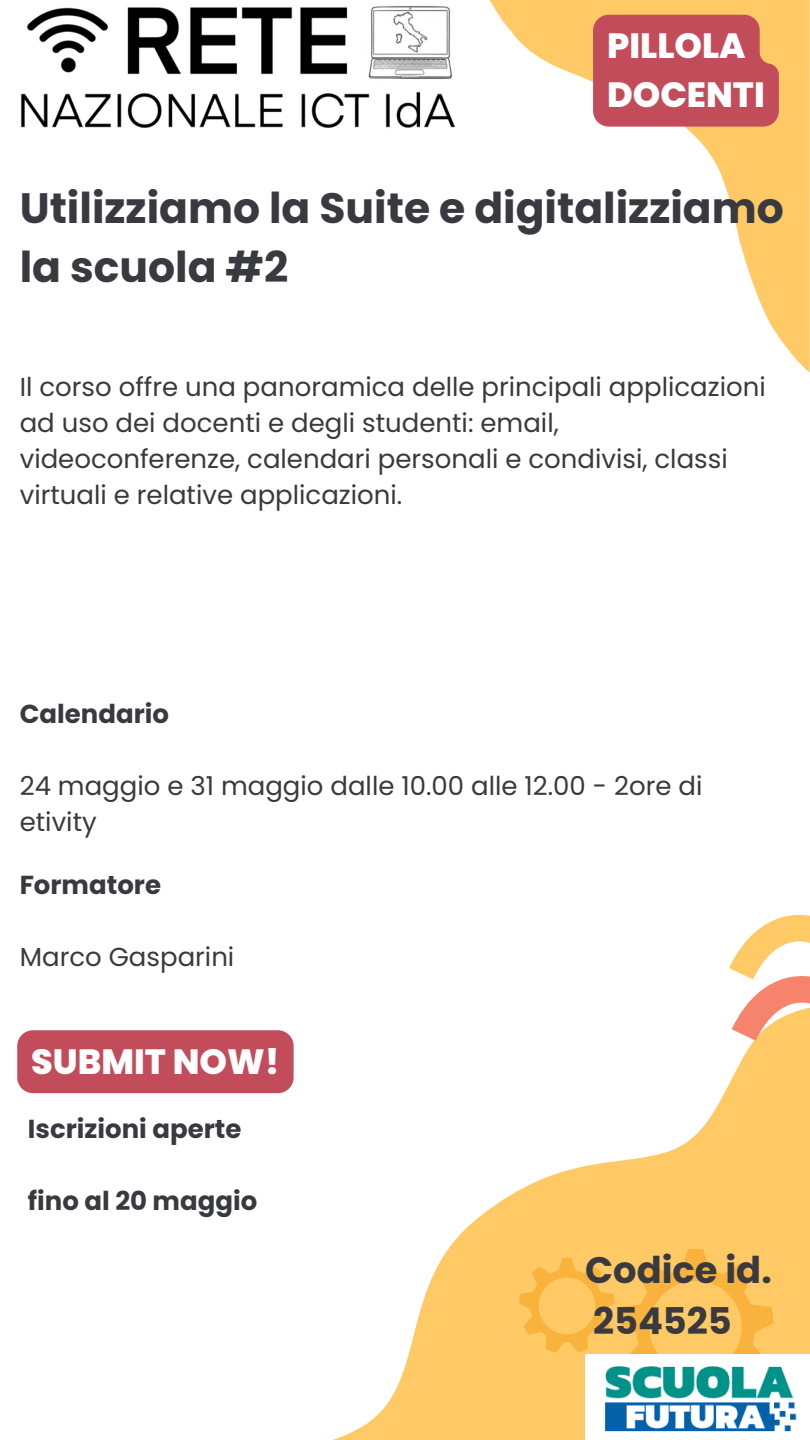
<style>
.page{position:relative;width:810px;height:1440px;background:#fff}
.page>*{position:absolute;margin:0;border:0;box-sizing:border-box;transform-origin:0 0}
.t1{font:700 42.5px/59.2px "Poppins";color:#393a3f}
.t2{font:700 36.9px/51px "Poppins";color:#393a3f}
.t3{font:800 35px/48.9px "Poppins";color:#fff}
.t4{font:26px/36px "Poppins";color:#393a3f}
.t5{font:700 26px "Poppins";color:#393a3f}
</style>
<div class="page">
<svg style="left:180px;top:1030px;width:630px;height:410px"></svg>
<svg style="left:489px;top:0;width:321px;height:373px"></svg>
<svg style="left:729px;top:914px;width:81px;height:127px"></svg>
<svg style="left:519px;top:1249px;width:291px;height:191px;background:#fdc35c"></svg>
<img style="left:20px;top:6px;width:435px;height:122px">
<img style="left:585px;top:1354px;width:225px;height:86px">
<div style="left:17px;top:1030px;width:277px;height:63px;background:#c24c5a;border-radius:16px"></div>
<svg style="left:593px;top:15px;width:186px;height:112px;background:#c5535b"></svg>
<p class="t3" style="left:607px;top:22px;width:159px">PILLOLA<br>DOCENTI</p>
<h2 class="t1" style="left:20px;top:179px;width:766px">Utilizziamo la Suite e digitalizziamo la scuola #2</h2>
<p class="t4" style="left:20px;top:369px;width:747px">Il corso offre una panoramica delle principali applicazioni ad uso dei docenti e degli studenti: email, videoconferenze, calendari personali e condivisi, classi virtuali e relative applicazioni.</p>
<p class="t5" style="left:20px;top:696px;width:151px">Calendario</p>
<h4 class="t4" style="left:20px;top:768px;width:684px">24 maggio e 31 maggio dalle 10.00 alle 12.00 - 2ore di etivity</h4>
<p class="t5" style="left:20px;top:866px;width:143px">Formatore</p>
<p class="t4" style="left:20px;top:939px;width:216px">Marco Gasparini</p>
<h4 class="t3" style="left:31px;top:1037px;width:250px">SUBMIT NOW!</h4>
<p class="t5" style="left:28px;top:1111px;width:215px">Iscrizioni aperte</p>
<p class="t5" style="left:28px;top:1183px;width:231px">fino al 20 maggio</p>
<h1 class="t2" style="left:585px;top:1244px;width:188px">Codice id.<br>254525</h1>
</div>
